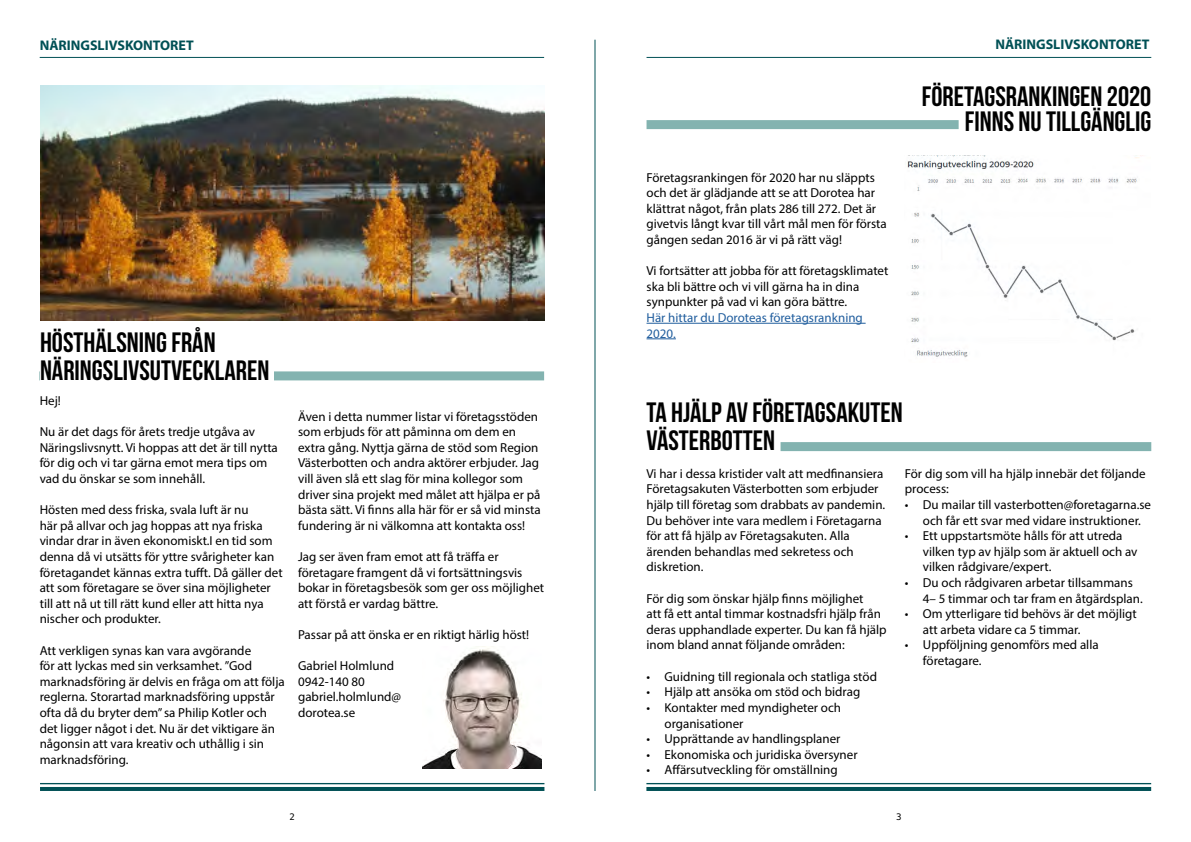
<style>
.page{position:relative;width:1191px;height:842px;background:#fff}
.page>*{position:absolute;margin:0;border:0;box-sizing:border-box;transform-origin:0 0}
.t1{font:28px/28px "Bebas Neue";color:#000}
.t2{font:700 14px "Myriad Pro";color:#005055}
.t3{font:13px/15.6px "Myriad Pro";color:#000}
.t4{font:13px/15.6px "Myriad Pro";color:#215e9e}
.t5{font:9px "Hack";color:#000}
</style>
<div class="page">
<div style="left:39px;top:371px;width:505px;height:9px;background:#83b3b0"></div>
<div style="left:40px;top:331px;width:233px;height:64px;background:#fff"></div>
<img style="left:422px;top:648px;width:119px;height:120px">
<hr style="left:40px;top:57px;width:504px;height:1px;background:#005055">
<hr style="left:40px;top:783px;width:504px;height:1px;background:#005055">
<hr style="left:40px;top:787px;width:504px;height:4px;background:#005055">
<hr style="left:646px;top:783px;width:505px;height:1px;background:#005055">
<hr style="left:646px;top:787px;width:505px;height:4px;background:#005055">
<hr style="left:646px;top:57px;width:505px;height:1px;background:#005055">
<div style="left:646px;top:120px;width:312px;height:9px;background:#83b3b0"></div>
<hr style="left:646px;top:323px;width:219px;height:1px;background:#215e9e">
<hr style="left:646px;top:338px;width:30px;height:1px;background:#215e9e">
<hr style="left:594px;top:40px;width:1px;height:751px;background:#005055">
<img style="left:907px;top:155px;width:236px;height:203px">
<img style="left:40px;top:85px;width:504px;height:235px">
<div style="left:780px;top:442px;width:371px;height:9px;background:#83b3b0"></div>
<p class="t2" style="left:40px;top:36px;width:156px">NÄRINGSLIVSKONTORET</p>
<h1 class="t1" style="left:40px;top:328px;width:231px">HÖSTHÄLSNING FRÅN<br>NÄRINGSLIVSUTVECKLAREN</h1>
<p class="t3" style="left:40px;top:393px;width:23px">Hej!</p>
<p class="t3" style="left:40px;top:424px;width:240px">Nu är det dags för årets tredje utgåva av Näringslivsnytt. Vi hoppas att det är till nytta för dig och vi tar gärna emot mera tips om vad du önskar se som innehåll.</p>
<p class="t3" style="left:40px;top:502px;width:244px">Hösten med dess friska, svala luft är nu<br>här på allvar och jag hoppas att nya friska vindar drar in även ekonomiskt.I en tid som denna då vi utsätts för yttre svårigheter kan företagandet kännas extra tufft. Då gäller det att som företagare se över sina möjligheter till att nå ut till rätt kund eller att hitta nya nischer och produkter.</p>
<p class="t3" style="left:40px;top:642px;width:247px">Att verkligen synas kan vara avgörande<br>för att lyckas med sin verksamhet. ”God marknadsföring är delvis en fråga om att följa reglerna. Storartad marknadsföring uppstår ofta då du bryter dem” sa Philip Kotler och det ligger något i det. Nu är det viktigare än någonsin att vara kreativ och uthållig i sin marknadsföring.</p>
<p class="t3" style="left:298px;top:408px;width:244px">Även i detta nummer listar vi företagsstöden som erbjuds för att påminna om dem en extra gång. Nyttja gärna de stöd som Region Västerbotten och andra aktörer erbjuder. Jag vill även slå ett slag för mina kollegor som driver sina projekt med målet att hjälpa er på bästa sätt. Vi finns alla här för er så vid minsta fundering är ni välkomna att kontakta oss!</p>
<p class="t3" style="left:298px;top:549px;width:247px">Jag ser även fram emot att få träffa er företagare framgent då vi fortsättningsvis bokar in företagsbesök som ger oss möjlighet att förstå er vardag bättre.</p>
<p class="t3" style="left:298px;top:627px;width:233px">Passar på att önska er en riktigt härlig höst!</p>
<p class="t3" style="left:298px;top:658px;width:105px">Gabriel Holmlund<br>0942-140 80 gabriel.holmlund@ dorotea.se</p>
<p class="t3" style="left:646px;top:169px;width:242px">Företagsrankingen för 2020 har nu släppts och det är glädjande att se att Dorotea har klättrat något, från plats 286 till 272. Det är givetvis långt kvar till vårt mål men för första gången sedan 2016 är vi på rätt väg!</p>
<p class="t3" style="left:646px;top:263px;width:243px">Vi fortsätter att jobba för att företagsklimatet ska bli bättre och vi vill gärna ha in dina synpunkter på vad vi kan göra bättre.</p>
<p class="t4" style="left:646px;top:310px;width:218px">Här hittar du Doroteas företagsrankning<br>2020.</p>
<p class="t2" style="left:995px;top:35px;width:156px">NÄRINGSLIVSKONTORET</p>
<h1 class="t1" style="left:922px;top:84px;width:231px;line-height:25px;text-align:right">FÖRETAGSRANKINGEN 2020<br>FINNS NU TILLGÄNGLIG</h1>
<h1 class="t1" style="left:646px;top:398px;width:258px">TA HJÄLP AV FÖRETAGSAKUTEN<br>VÄSTERBOTTEN</h1>
<p class="t3" style="left:646px;top:465px;width:240px">Vi har i dessa kristider valt att medfinansiera Företagsakuten Västerbotten som erbjuder hjälp till företag som drabbats av pandemin.<br>Du behöver inte vara medlem i Företagarna för att få hjälp av Företagsakuten. Alla ärenden behandlas med sekretess och diskretion.</p>
<p class="t3" style="left:646px;top:590px;width:241px">För dig som önskar hjälp finns möjlighet<br>att få ett antal timmar kostnadsfri hjälp från deras upphandlade experter. Du kan få hjälp inom bland annat följande områden:</p>
<p class="t3" style="left:646px;top:668px;width:232px">• Guidning till regionala och statliga stöd</p>
<p class="t3" style="left:646px;top:684px;width:215px">• Hjälp att ansöka om stöd och bidrag</p>
<p class="t3" style="left:664px;top:699px;width:178px;text-indent:-18px">• Kontakter med myndigheter och organisationer</p>
<p class="t3" style="left:646px;top:731px;width:195px">• Upprättande av handlingsplaner</p>
<p class="t3" style="left:646px;top:746px;width:213px">• Ekonomiska och juridiska översyner</p>
<p class="t3" style="left:646px;top:762px;width:193px">• Affärsutveckling för omställning</p>
<p class="t3" style="left:905px;top:465px;width:242px">För dig som vill ha hjälp innebär det följande process:</p>
<p class="t3" style="left:923px;top:497px;width:230px;text-indent:-18px">• Du mailar till vasterbotten@foretagarna.se och får ett svar med vidare instruktioner.</p>
<p class="t3" style="left:923px;top:528px;width:216px;text-indent:-18px">• Ett uppstartsmöte hålls för att utreda vilken typ av hjälp som är aktuell och av vilken rådgivare/expert.</p>
<p class="t3" style="left:923px;top:575px;width:221px;text-indent:-18px">• Du och rådgivaren arbetar tillsammans<br>4– 5 timmar och tar fram en åtgärdsplan.</p>
<p class="t3" style="left:923px;top:606px;width:215px;text-indent:-18px">• Om ytterligare tid behövs är det möjligt att arbeta vidare ca 5 timmar.</p>
<p class="t3" style="left:923px;top:637px;width:177px;text-indent:-18px">• Uppföljning genomförs med alla företagare.</p>
<p class="t5" style="left:289px;top:811px;width:7px">2</p>
<p class="t5" style="left:896px;top:811px;width:7px">3</p>
</div>
